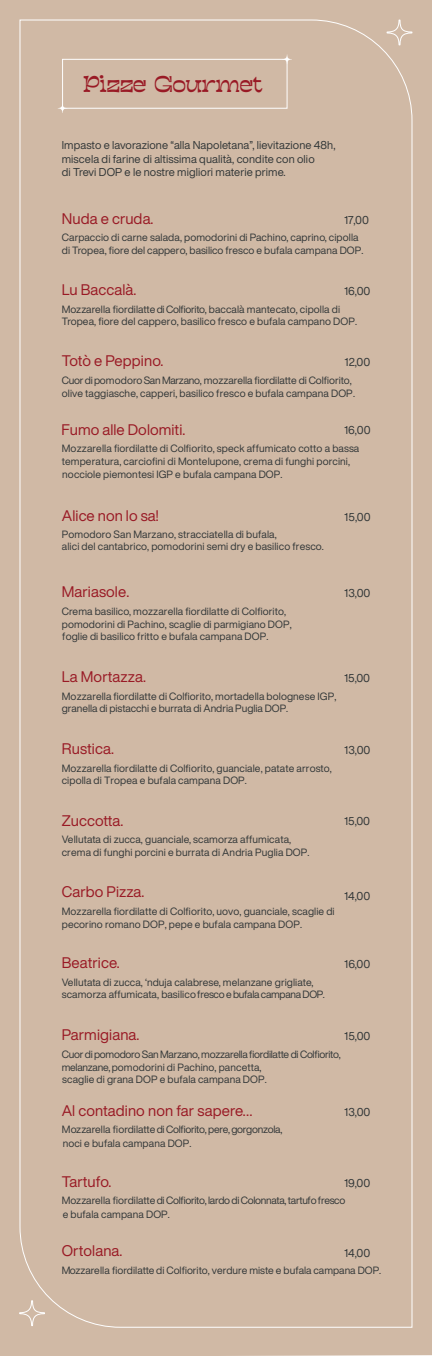
<style>
.page{position:relative;width:432px;height:1356px;background:#fff}
.page>*{position:absolute;margin:0;border:0;box-sizing:border-box;transform-origin:0 0}
.t1{font:23.76px "Sunshine Pro Variable";color:#991a25}
.t2{font:15.08px "Helvetica Now Display";letter-spacing:.01em;color:#991a25}
.t3{font:11.2px/13.4px "Helvetica Now Display";letter-spacing:.01em;color:#323738}
.t4{font:10.4px/12.5px "Helvetica Now Display";letter-spacing:.01em;color:#323738}
.t5{font:10.4px/12.5px "Helvetica Now Display";letter-spacing:-.03em;color:#323738}
</style>
<div class="page">
<div style="left:0;top:0;width:432px;height:1355px;background:#d0b9a5"></div>
<div style="left:20px;top:20px;width:392px;height:1307px;background:#d0b9a5"></div>
<svg style="left:387px;top:20px;width:25px;height:25px"></svg>
<svg style="left:19px;top:1300px;width:26px;height:26px"></svg>
<svg style="left:282px;top:54px;width:10px;height:10px"></svg>
<div style="left:62px;top:59px;width:225px;height:49px;border:1px solid #fff"></div>
<svg style="left:58px;top:103px;width:9px;height:10px"></svg>
<h1 class="t1" style="left:83px;top:70px;width:181px">Pizze Gourmet</h1>
<p class="t3" style="left:62px;top:138px;width:275px">Impasto e lavorazione “alla Napoletana”, lievitazione 48h, miscela di farine di altissima qualità, condite con olio<br>di Trevi DOP e le nostre migliori materie prime.</p>
<h2 class="t2" style="left:62px;top:208px;width:93px">Nuda e cruda.</h2>
<p class="t4" style="left:62px;top:231px;width:303px">Carpaccio di carne salada, pomodorini di Pachino, caprino, cipolla di Tropea, fiore del cappero, basilico fresco e bufala campana DOP.</p>
<h2 class="t2" style="left:62px;top:279px;width:76px">Lu Baccalà.</h2>
<p class="t4" style="left:62px;top:303px;width:297px">Mozzarella fiordilatte di Colfiorito, baccalà mantecato, cipolla di<br>Tropea, fiore del cappero, basilico fresco e bufala campano DOP.</p>
<h2 class="t2" style="left:62px;top:351px;width:103px">Totò e Peppino.</h2>
<p class="t4" style="left:62px;top:374px;width:295px">Cuor di pomodoro San Marzano, mozzarella fiordilatte di Colfiorito, olive taggiasche, capperi, basilico fresco e bufala campana DOP.</p>
<p class="t3" style="left:344px;top:213px;width:26px">17,00</p>
<p class="t3" style="left:344px;top:284px;width:28px">16,00</p>
<p class="t3" style="left:345px;top:355px;width:27px">12,00</p>
<h2 class="t2" style="left:61px;top:419px;width:125px">Fumo alle Dolomiti.</h2>
<p class="t3" style="left:344px;top:424px;width:28px">16,00</p>
<p class="t4" style="left:62px;top:442px;width:299px">Mozzarella fiordilatte di Colfiorito, speck affumicato cotto a bassa temperatura, carciofini di Montelupone, crema di funghi porcini,</p>
<p class="t4" style="left:62px;top:467px;width:222px">nocciole piemontesi IGP e bufala campana DOP.</p>
<h2 class="t2" style="left:62px;top:505px;width:98px">Alice non lo sa!</h2>
<p class="t4" style="left:62px;top:527px;width:264px">Pomodoro San Marzano, stracciatella di bufala,<br>alici del cantabrico, pomodorini semi dry e basilico fresco.</p>
<h2 class="t2" style="left:62px;top:581px;width:69px">Mariasole.</h2>
<p class="t4" style="left:62px;top:605px;width:231px">Crema basilico, mozzarella fiordilatte di Colfiorito, pomodorini di Pachino, scaglie di parmigiano DOP,</p>
<p class="t4" style="left:62px;top:630px;width:208px">foglie di basilico fritto e bufala campana DOP.</p>
<p class="t3" style="left:344px;top:510px;width:28px">15,00</p>
<p class="t3" style="left:344px;top:586px;width:28px">13,00</p>
<h2 class="t2" style="left:62px;top:666px;width:86px">La Mortazza.</h2>
<p class="t4" style="left:62px;top:690px;width:276px">Mozzarella fiordilatte di Colfiorito, mortadella bolognese IGP, granella di pistacchi e burrata di Andria Puglia DOP.</p>
<h2 class="t2" style="left:62px;top:738px;width:54px">Rustica.</h2>
<p class="t4" style="left:62px;top:761px;width:272px">Mozzarella fiordilatte di Colfiorito, guanciale, patate arrosto, cipolla di Tropea e bufala campana DOP.</p>
<h2 class="t2" style="left:62px;top:810px;width:63px">Zuccotta.</h2>
<p class="t4" style="left:62px;top:833px;width:249px">Vellutata di zucca, guanciale, scamorza affumicata, crema di funghi porcini e burrata di Andria Puglia DOP.</p>
<h2 class="t2" style="left:62px;top:881px;width:84px">Carbo Pizza.</h2>
<p class="t4" style="left:62px;top:905px;width:274px">Mozzarella fiordilatte di Colfiorito, uovo, guanciale, scaglie di pecorino romano DOP, pepe e bufala campana DOP.</p>
<h2 class="t2" style="left:62px;top:952px;width:59px">Beatrice.</h2>
<p class="t4" style="left:62px;top:975px;width:265px">Vellutata di zucca, ‘nduja calabrese, melanzane grigliate, scamorza affumicata, basilico fresco e bufala campana DOP.</p>
<h2 class="t2" style="left:62px;top:1024px;width:79px">Parmigiana.</h2>
<p class="t5" style="left:62px;top:1048px;width:281px">Cuor di pomodoro San Marzano, mozzarella fiordilatte di Colfiorito, melanzane,pomodorini di Pachino, pancetta,</p>
<h2 class="t2" style="left:62px;top:1100px;width:192px">Al contadino non far sapere…</h2>
<p class="t3" style="left:344px;top:671px;width:27px">15,00</p>
<p class="t3" style="left:344px;top:743px;width:28px">13,00</p>
<p class="t3" style="left:344px;top:814px;width:27px">15,00</p>
<p class="t3" style="left:344px;top:888px;width:28px">14,00</p>
<p class="t3" style="left:344px;top:957px;width:28px">16,00</p>
<p class="t3" style="left:344px;top:1029px;width:28px">15,00</p>
<p class="t4" style="left:62px;top:1072px;width:206px">scaglie di grana DOP e bufala campana DOP.</p>
<p class="t3" style="left:344px;top:1105px;width:28px">13,00</p>
<p class="t4" style="left:62px;top:1122px;width:222px;line-height:13.6px">Mozzarella fiordilatte di Colfiorito, pere, gorgonzola, noci e bufala campana DOP.</p>
<h2 class="t2" style="left:62px;top:1170px;width:51px">Tartufo.</h2>
<p class="t5" style="left:62px;top:1194px;width:285px">Mozzarella fiordilatte di Colfiorito, lardo di Colonnata, tartufo fresco</p>
<h2 class="t2" style="left:62px;top:1240px;width:62px">Ortolana.</h2>
<p class="t4" style="left:62px;top:1263px;width:321px">Mozzarella fiordilatte di Colfiorito, verdure miste e bufala campana DOP.</p>
<p class="t3" style="left:344px;top:1176px;width:28px">19,00</p>
<p class="t4" style="left:63px;top:1207px;width:109px">e bufala campana DOP.</p>
<p class="t3" style="left:344px;top:1246px;width:28px">14,00</p>
</div>
